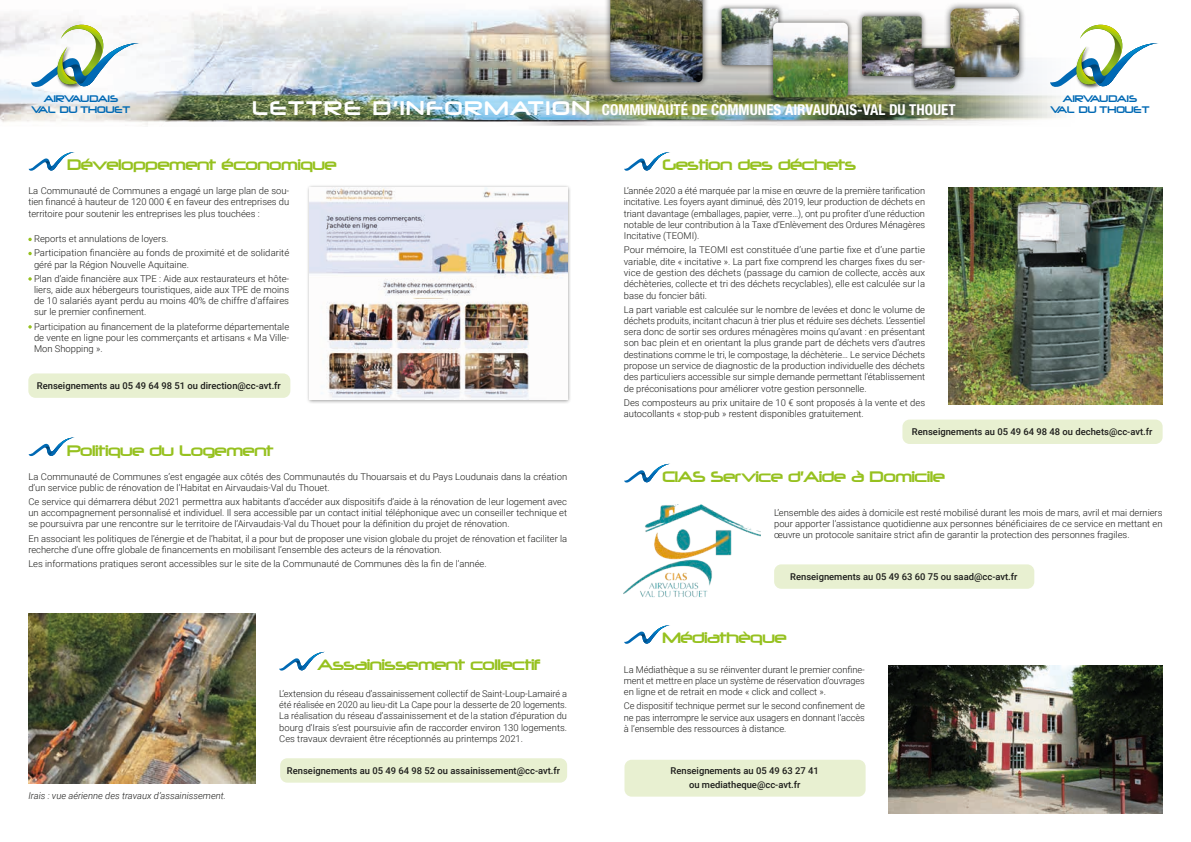
<style>
.page{position:relative;width:1191px;height:842px;background:#fff}
.page>*{position:absolute;margin:0;border:0;box-sizing:border-box;transform-origin:0 0}
.t1{font:17px "Neuropolitical";letter-spacing:-.03em;color:#96c11f}
.t2{font:700 condensed 15px "Helvetica Neue";color:#fff}
.t3{font:10.7px/11.1px "Neuropolitical";color:#0069b4;text-align:center}
.t4{font:300 9.4px/11.3px "Roboto";color:#1d1d1b;text-align:justify}
.t5{font:500 9.4px/14.1px "Roboto";color:#1d1d1b;text-align:center}
.t6{font:italic 300 9.4px "Roboto";color:#1d1d1b}
.s1{font-family:"Neuropolitical";font-weight:400;font-stretch:normal;font-size:22px}
</style>
<div class="page">
<img style="left:0;top:8px;width:1061px;height:118px">
<div style="left:604px;top:0;width:104px;height:88px;background:#1d1d1b;opacity:.75"></div>
<img style="left:610px;top:0;width:92px;height:82px">
<div style="left:716px;top:3px;width:68px;height:68px;background:#1d1d1b;opacity:.75"></div>
<img style="left:721px;top:9px;width:57px;height:56px">
<div style="left:856px;top:11px;width:71px;height:71px;background:#1d1d1b;opacity:.75"></div>
<img style="left:862px;top:16px;width:59px;height:60px">
<div style="left:767px;top:17px;width:86px;height:86px;background:#1d1d1b;opacity:.75"></div>
<img style="left:773px;top:23px;width:75px;height:74px">
<div style="left:943px;top:2px;width:82px;height:82px;background:#1d1d1b;opacity:.75"></div>
<img style="left:950px;top:9px;width:69px;height:68px">
<div style="left:910px;top:45px;width:48px;height:47px;background:#1d1d1b;opacity:.75"></div>
<img style="left:914px;top:48px;width:40px;height:40px">
<svg style="left:1050px;top:19px;width:108px;height:74px"></svg>
<svg style="left:31px;top:19px;width:109px;height:74px"></svg>
<svg style="left:29px;top:152px;width:46px;height:19px"></svg>
<svg style="left:624px;top:152px;width:46px;height:19px"></svg>
<svg style="left:624px;top:464px;width:45px;height:19px"></svg>
<svg style="left:624px;top:625px;width:46px;height:19px"></svg>
<svg style="left:29px;top:437px;width:46px;height:20px"></svg>
<svg style="left:279px;top:652px;width:45px;height:19px"></svg>
<svg style="left:28px;top:238px;width:4px;height:3px"></svg>
<svg style="left:28px;top:252px;width:4px;height:3px"></svg>
<svg style="left:28px;top:277px;width:4px;height:4px"></svg>
<svg style="left:28px;top:325px;width:4px;height:4px"></svg>
<div style="left:28px;top:373px;width:262px;height:25px;background:#e8f0d1;border-radius:7px"></div>
<div style="left:307px;top:184px;width:264px;height:220px;background:#1d1d1b;opacity:.45"></div>
<img style="left:309px;top:187px;width:258px;height:212px">
<img style="left:28px;top:613px;width:227px;height:170px">
<div style="left:280px;top:758px;width:287px;height:25px;background:#e8f0d1;border-radius:7px"></div>
<div style="left:902px;top:420px;width:260px;height:24px;background:#e8f0d1;border-radius:7px"></div>
<div style="left:774px;top:564px;width:260px;height:25px;background:#e8f0d1;border-radius:7px"></div>
<div style="left:624px;top:760px;width:241px;height:37px;background:#e8f0d1;border-radius:7px"></div>
<img style="left:624px;top:505px;width:136px;height:93px">
<img style="left:948px;top:188px;width:214px;height:216px">
<img style="left:889px;top:665px;width:273px;height:149px">
<p class="t3" style="left:31px;top:93px;width:100px">AIRVAUDAIS<br>VAL DU THOUET</p>
<h2 class="t2" style="left:252px;top:100px;width:705px"><span class="s1">LETTRE D’INFORMATION</span> COMMUNAUTÉ DE COMMUNES AIRVAUDAIS-VAL DU THOUET</h2>
<p class="t3" style="left:1050px;top:93px;width:100px">AIRVAUDAIS<br>VAL DU THOUET</p>
<h1 class="t1" style="left:67px;top:156px;width:271px">Développement économique</h1>
<h1 class="t1" style="left:662px;top:156px;width:195px">Gestion des déchets</h1>
<p class="t4" style="left:28px;top:185px;width:262px">La Communauté de Communes a engagé un large plan de sou&shy;tien financé à hauteur de 120 000 € en faveur des entreprises du territoire pour soutenir les entreprises les plus touchées :</p>
<p class="t4" style="left:34px;top:231px;width:257px;line-height:14.1px">Reports et annulations de loyers.<br>Participation financière au fonds de proximité et de solidarité</p>
<p class="t4" style="left:34px;top:257px;width:257px;line-height:14.1px">géré par la Région Nouvelle Aquitaine.<br>Plan d’aide financière aux TPE : Aide aux restaurateurs et hôte-</p>
<p class="t4" style="left:34px;top:284px;width:257px">liers, aide aux hébergeurs touristiques, aide aux TPE de moins de 10 salariés ayant perdu au moins 40% de chiffre d’affaires sur le premier confinement.</p>
<p class="t4" style="left:34px;top:320px;width:257px">Participation au financement de la plateforme départementale de vente en ligne pour les commerçants et artisans « Ma Ville-Mon Shopping ».</p>
<p class="t5" style="left:37px;top:378px;width:245px">Renseignements au 05 49 64 98 51 ou direction@cc-avt.fr</p>
<h1 class="t1" style="left:67px;top:442px;width:208px">Politique du Logement</h1>
<p class="t4" style="left:28px;top:470px;width:540px">La Communauté de Communes s’est engagée aux côtés des Communautés du Thouarsais et du Pays Loudunais dans la création d’un service public de rénovation de l’Habitat en Airvaudais-Val du Thouet.</p>
<p class="t4" style="left:28px;top:496px;width:540px">Ce service qui démarrera début 2021 permettra aux habitants d’accéder aux dispositifs d’aide à la rénovation de leur logement avec un accompagnement personnalisé et individuel. Il sera accessible par un contact initial téléphonique avec un conseiller technique et se poursuivra par une rencontre sur le territoire de l’Airvaudais-Val du Thouet pour la définition du projet de rénovation.</p>
<p class="t4" style="left:28px;top:532px;width:540px">En associant les politiques de l’énergie et de l’habitat, il a pour but de proposer une vision globale du projet de rénovation et faciliter la recherche d’une offre globale de financements en mobilisant l’ensemble des acteurs de la rénovation.</p>
<p class="t4" style="left:28px;top:558px;width:460px">Les informations pratiques seront accessibles sur le site de la Communauté de Communes dès la fin de l’année.</p>
<h1 class="t1" style="left:317px;top:656px;width:225px">Assainissement collectif</h1>
<p class="t4" style="left:279px;top:687px;width:289px">L’extension du réseau d’assainissement collectif de Saint-Loup-Lamairé a été réalisée en 2020 au lieu-dit La Cape pour la desserte de 20 logements.<br>La réalisation du réseau d’assainissement et de la station d’épuration du bourg d’Irais s’est poursuivie afin de raccorder environ 130 logements.<br>Ces travaux devraient être réceptionnés au printemps 2021.</p>
<p class="t6" style="left:28px;top:789px;width:199px">Irais : vue aérienne des travaux d’assainissement.</p>
<p class="t5" style="left:287px;top:763px;width:275px">Renseignements au 05 49 64 98 52 ou assainissement@cc-avt.fr</p>
<p class="t4" style="left:624px;top:185px;width:303px">L’année 2020 a été marquée par la mise en œuvre de la première tarification incitative. Les foyers ayant diminué, dès 2019, leur production de déchets en triant davantage (emballages, papier, verre…), ont pu profiter d’une réduction notable de leur contribution à la Taxe d’Enlèvement des Ordures Ménagères Incitative (TEOMI).</p>
<p class="t4" style="left:624px;top:244px;width:303px">Pour mémoire, la TEOMI est constituée d’une partie fixe et d’une partie variable, dite « incitative ». La part fixe comprend les charges fixes du ser&shy;vice de gestion des déchets (passage du camion de collecte, accès aux déchèteries, collecte et tri des déchets recyclables), elle est calculée sur la base du foncier bâti.</p>
<p class="t4" style="left:624px;top:303px;width:303px">La part variable est calculée sur le nombre de levées et donc le volume de déchets produits, incitant chacun à trier plus et réduire ses déchets. L’essentiel sera donc de sortir ses ordures ménagères moins qu’avant : en présentant son bac plein et en orientant la plus grande part de déchets vers d’autres destinations comme le tri, le compostage, la déchèterie… Le service Déchets propose un service de diagnostic de la production individuelle des déchets des particuliers accessible sur simple demande permettant l’établissement de préconisations pour améliorer votre gestion personnelle.</p>
<p class="t4" style="left:624px;top:396px;width:303px">Des composteurs au prix unitaire de 10 € sont proposés à la vente et des autocollants « stop-pub » restent disponibles gratuitement.</p>
<p class="t5" style="left:912px;top:424px;width:242px">Renseignements au 05 49 64 98 48 ou dechets@cc-avt.fr</p>
<h1 class="t1" style="left:662px;top:468px;width:284px">CIAS–Service d’Aide à Domicile</h1>
<p class="t4" style="left:774px;top:506px;width:390px">L’ensemble des aides à domicile est resté mobilisé durant les mois de mars, avril et mai derniers pour apporter l’assistance quotidienne aux personnes bénéficiaires de ce service en mettant en œuvre un protocole sanitaire strict afin de garantir la protection des personnes fragiles.</p>
<p class="t5" style="left:790px;top:569px;width:229px">Renseignements au 05 49 63 60 75 ou saad@cc-avt.fr</p>
<h1 class="t1" style="left:662px;top:629px;width:126px">Médiathèque</h1>
<p class="t4" style="left:624px;top:663px;width:242px">La Médiathèque a su se réinventer durant le premier confine&shy;ment et mettre en place un système de réservation d’ouvrages en ligne et de retrait en mode « click and collect ».</p>
<p class="t4" style="left:624px;top:700px;width:243px">Ce dispositif technique permet sur le second confinement de ne pas interrompre le service aux usagers en donnant l’accès à l’ensemble des ressources à distance.</p>
<p class="t5" style="left:670px;top:763px;width:150px">Renseignements au 05 49 63 27 41 ou mediatheque@cc-avt.fr</p>
</div>
